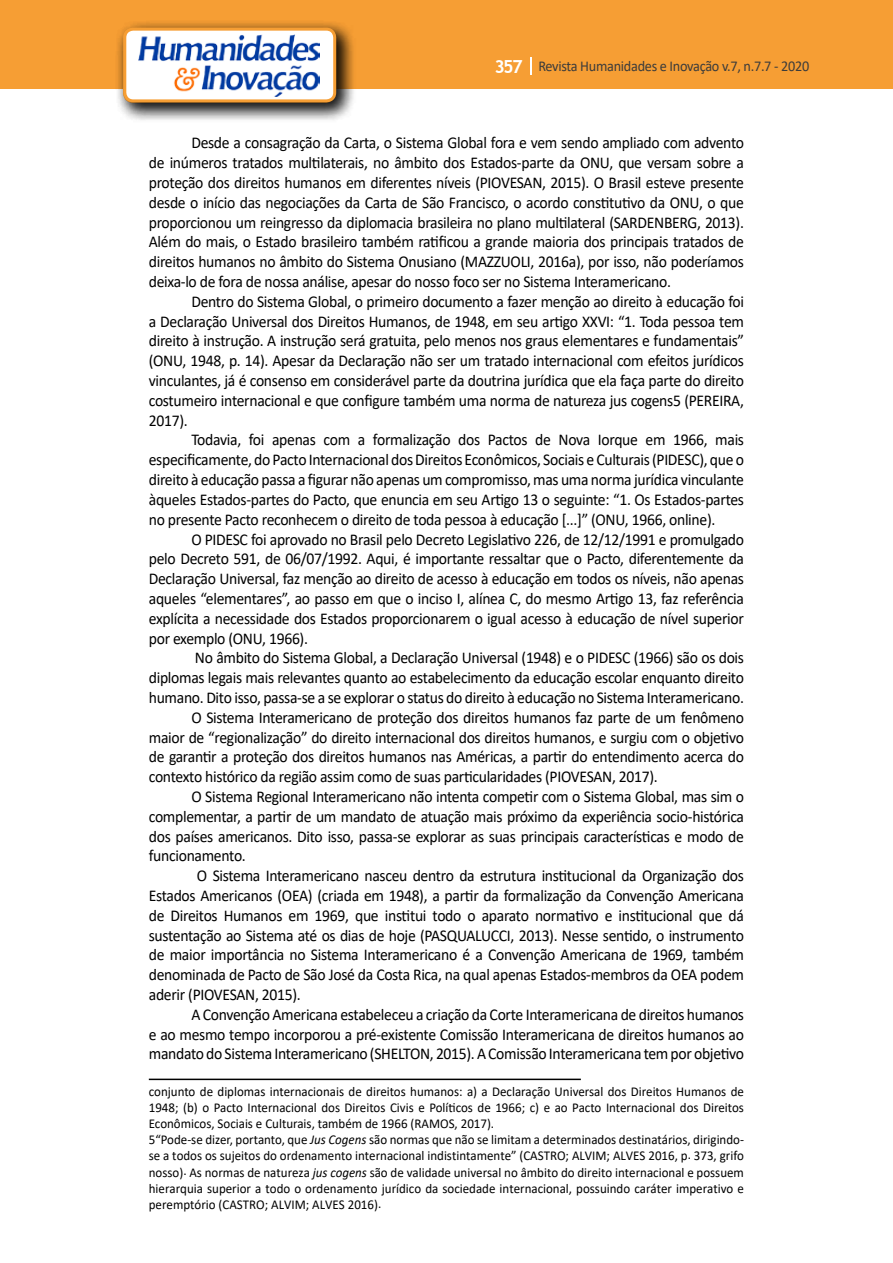
<style>
.page{position:relative;width:893px;height:1263px;background:#fff}
.page>*{position:absolute;margin:0;border:0;box-sizing:border-box;transform-origin:0 0}
.t1{font:16.5px/19.8px "Calibri";letter-spacing:-.02em;color:#000;text-align:justify;scale:.95 1}
.t2{font:15px "Calibri";letter-spacing:-.02em;color:#3c3c3b;scale:.95 1}
.t3{font:13.5px/16.2px "Calibri";color:#000;scale:.96 1}
.s1{font-family:"Trebuchet MS";font-weight:700;font-size:18px;color:#fff}
.s2{font-style:italic}
</style>
<div class="page">
<div style="left:0;top:0;width:893px;height:88px;background:#f69e34"></div>
<svg style="left:530px;top:57px;width:2px;height:18px"></svg>
<div style="left:115px;top:19px;width:241px;height:103px;background:#000;opacity:.75"></div>
<div style="left:125px;top:29px;width:210px;height:72px;background:#fff;border-radius:9px"></div>
<img style="left:139px;top:35px;width:180px;height:62px">
<div style="left:123px;top:28px;width:213px;height:74px;border:3px solid #f69e34;border-radius:9px"></div>
<hr style="left:149px;top:1078px;width:432px;height:2px;background:#000">
<p class="t2" style="left:495px;top:56px;width:333px"><span class="s1">357</span> Revista Humanidades e Inovação v.7, n.7.7 - 2020</p>
<p class="t1" style="left:149px;top:133px;width:628px;text-indent:43px">Desde a consagração da Carta, o Sistema Global fora e vem sendo ampliado com advento de inúmeros tratados multilaterais, no âmbito dos Estados-parte da ONU, que versam sobre a proteção dos direitos humanos em diferentes níveis (PIOVESAN, 2015). O Brasil esteve presente desde o início das negociações da Carta de São Francisco, o acordo constitutivo da ONU, o que proporcionou um reingresso da diplomacia brasileira no plano multilateral (SARDENBERG, 2013).<br>Além do mais, o Estado brasileiro também ratificou a grande maioria dos principais tratados de direitos humanos no âmbito do Sistema Onusiano (MAZZUOLI, 2016a), por isso, não poderíamos deixa-lo de fora de nossa análise, apesar do nosso foco ser no Sistema Interamericano.</p>
<p class="t1" style="left:149px;top:291px;width:628px;text-indent:43px">Dentro do Sistema Global, o primeiro documento a fazer menção ao direito à educação foi a Declaração Universal dos Direitos Humanos, de 1948, em seu artigo XXVI: “1. Toda pessoa tem direito à instrução. A instrução será gratuita, pelo menos nos graus elementares e fundamentais” (ONU, 1948, p. 14). Apesar da Declaração não ser um tratado internacional com efeitos jurídicos vinculantes, já é consenso em considerável parte da doutrina jurídica que ela faça parte do direito costumeiro internacional e que configure também uma norma de natureza jus cogens5 (PEREIRA, 2017).</p>
<p class="t1" style="left:149px;top:430px;width:628px;text-indent:43px">Todavia, foi apenas com a formalização dos Pactos de Nova Iorque em 1966, mais especificamente, do Pacto Internacional dos Direitos Econômicos, Sociais e Culturais (PIDESC), que o direito à educação passa a figurar não apenas um compromisso, mas uma norma jurídica vinculante àqueles Estados-partes do Pacto, que enuncia em seu Artigo 13 o seguinte: “1. Os Estados-partes no presente Pacto reconhecem o direito de toda pessoa à educação [...]” (ONU, 1966, online).</p>
<p class="t1" style="left:149px;top:529px;width:628px;text-indent:43px">O PIDESC foi aprovado no Brasil pelo Decreto Legislativo 226, de 12/12/1991 e promulgado pelo Decreto 591, de 06/07/1992. Aqui, é importante ressaltar que o Pacto, diferentemente da Declaração Universal, faz menção ao direito de acesso à educação em todos os níveis, não apenas aqueles “elementares”, ao passo em que o inciso I, alínea C, do mesmo Artigo 13, faz referência explícita a necessidade dos Estados proporcionarem o igual acesso à educação de nível superior por exemplo (ONU, 1966).</p>
<p class="t1" style="left:195px;top:647px;width:579px">No âmbito do Sistema Global, a Declaração Universal (1948) e o PIDESC (1966) são os dois</p>
<p class="t1" style="left:149px;top:667px;width:628px">diplomas legais mais relevantes quanto ao estabelecimento da educação escolar enquanto direito</p>
<p class="t1" style="left:149px;top:687px;width:628px">humano. Dito isso, passa-se a se explorar o status do direito à educação no Sistema Interamericano.</p>
<p class="t1" style="left:191px;top:707px;width:583px">O Sistema Interamericano de proteção dos direitos humanos faz parte de um fenômeno</p>
<p class="t1" style="left:149px;top:727px;width:628px">maior de “regionalização” do direito internacional dos direitos humanos, e surgiu com o objetivo</p>
<p class="t1" style="left:149px;top:746px;width:628px">de garantir a proteção dos direitos humanos nas Américas, a partir do entendimento acerca do</p>
<p class="t1" style="left:149px;top:766px;width:537px">contexto histórico da região assim como de suas particularidades (PIOVESAN, 2017).</p>
<p class="t1" style="left:191px;top:786px;width:583px">O Sistema Regional Interamericano não intenta competir com o Sistema Global, mas sim o</p>
<p class="t1" style="left:149px;top:806px;width:628px">complementar, a partir de um mandato de atuação mais próximo da experiência socio-histórica</p>
<p class="t1" style="left:149px;top:826px;width:628px">dos países americanos. Dito isso, passa-se explorar as suas principais características e modo de</p>
<p class="t1" style="left:149px;top:845px;width:104px">funcionamento.</p>
<p class="t1" style="left:197px;top:865px;width:577px">O Sistema Interamericano nasceu dentro da estrutura institucional da Organização dos</p>
<p class="t1" style="left:149px;top:885px;width:628px">Estados Americanos (OEA) (criada em 1948), a partir da formalização da Convenção Americana</p>
<p class="t1" style="left:149px;top:905px;width:628px">de Direitos Humanos em 1969, que institui todo o aparato normativo e institucional que dá</p>
<p class="t1" style="left:149px;top:925px;width:628px">sustentação ao Sistema até os dias de hoje (PASQUALUCCI, 2013). Nesse sentido, o instrumento</p>
<p class="t1" style="left:149px;top:944px;width:628px">de maior importância no Sistema Interamericano é a Convenção Americana de 1969, também</p>
<p class="t1" style="left:149px;top:964px;width:628px">denominada de Pacto de São José da Costa Rica, na qual apenas Estados-membros da OEA podem</p>
<p class="t1" style="left:149px;top:984px;width:162px">aderir (PIOVESAN, 2015).</p>
<p class="t1" style="left:191px;top:1004px;width:583px">A Convenção Americana estabeleceu a criação da Corte Interamericana de direitos humanos</p>
<p class="t1" style="left:149px;top:1024px;width:628px">e ao mesmo tempo incorporou a pré-existente Comissão Interamericana de direitos humanos ao</p>
<p class="t1" style="left:149px;top:1043px;width:628px">mandato do Sistema Interamericano (SHELTON, 2015). A Comissão Interamericana tem por objetivo</p>
<p class="t3" style="left:149px;top:1083px;width:622px">conjunto de diplomas internacionais de direitos humanos: a) a Declaração Universal dos Direitos Humanos de 1948; (b) o Pacto Internacional dos Direitos Civis e Políticos de 1966; c) e ao Pacto Internacional dos Direitos Econômicos, Sociais e Culturais, também de 1966 (RAMOS, 2017).<br>5“Pode-se dizer, portanto, que <span class="s2">Jus Cogens</span> são normas que não se limitam a determinados destinatários, dirigindo&shy;se a todos os sujeitos do ordenamento internacional indistintamente” (CASTRO; ALVIM; ALVES 2016, p. 373, grifo nosso). As normas de natureza <span class="s2">jus cogens</span> são de validade universal no âmbito do direito internacional e possuem hierarquia superior a todo o ordenamento jurídico da sociedade internacional, possuindo caráter imperativo e peremptório (CASTRO; ALVIM; ALVES 2016).</p>
</div>
